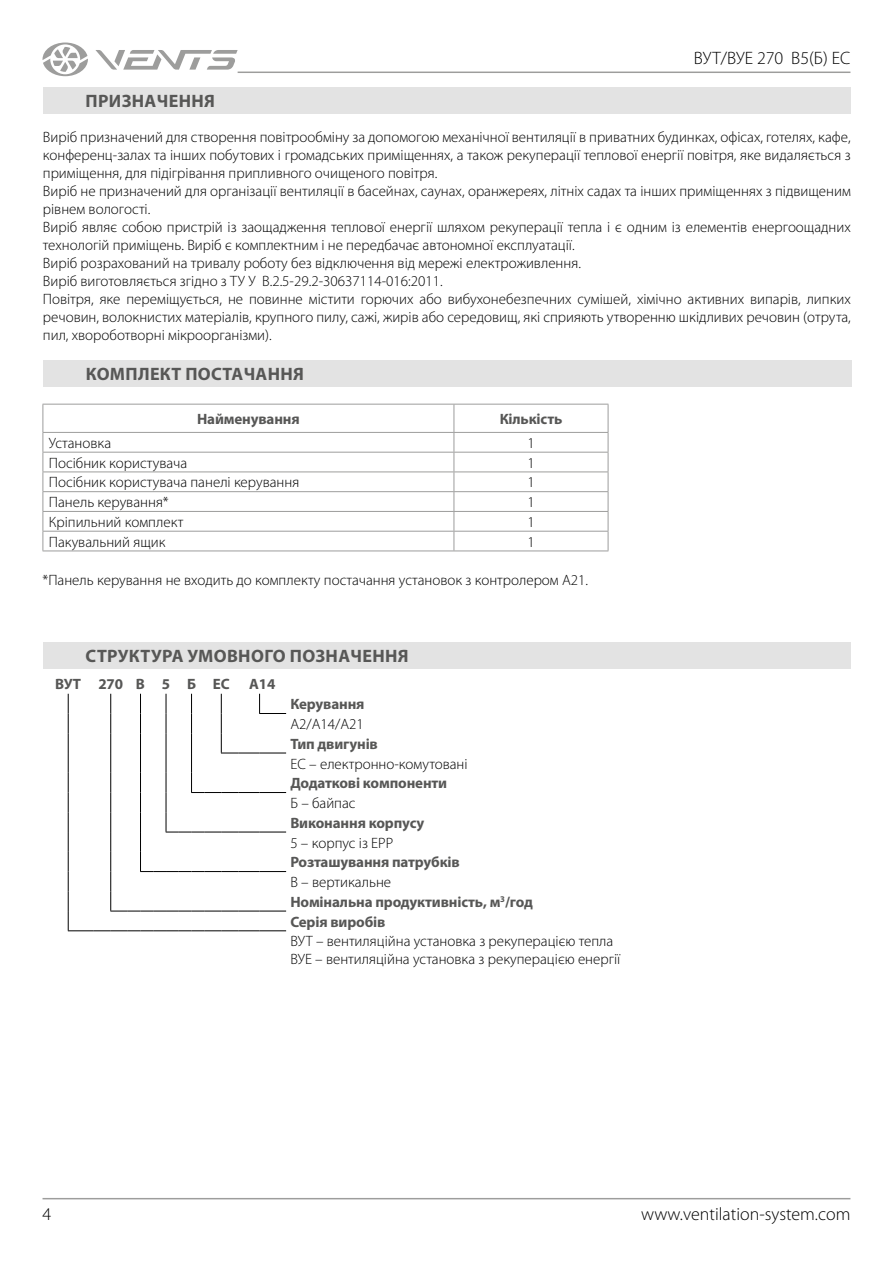
<style>
.page{position:relative;width:893px;height:1263px;background:#fff}
.page>*{position:absolute;margin:0;border:0;box-sizing:border-box;transform-origin:0 0}
.t1{font:700 18px "Myriad Pro";letter-spacing:.02em;color:#575756}
.t2{font:300 18px "Myriad Pro";color:#000}
.t3{font:300 15px/18px "Myriad Pro";color:#000}
.t4{font:700 15px/19.8px "Myriad Pro";letter-spacing:-.01em;color:#575756}
.s1{font-weight:300;color:#000}
</style>
<div class="page">
<hr style="left:43px;top:1198px;width:807px;height:1px;background:#9d9d9c">
<hr style="left:238px;top:72px;width:612px;height:1px;background:#9d9d9c">
<svg style="left:95px;top:50px;width:143px;height:20px"></svg>
<svg style="left:43px;top:43px;width:45px;height:33px"></svg>
<hr style="left:43px;top:404px;width:411px;height:1px;background:#9d9d9c">
<hr style="left:454px;top:404px;width:154px;height:1px;background:#9d9d9c">
<hr style="left:43px;top:432px;width:411px;height:1px;background:#9d9d9c">
<hr style="left:454px;top:432px;width:154px;height:1px;background:#9d9d9c">
<hr style="left:43px;top:452px;width:411px;height:1px;background:#9d9d9c">
<hr style="left:454px;top:452px;width:154px;height:1px;background:#9d9d9c">
<hr style="left:43px;top:471px;width:411px;height:1px;background:#9d9d9c">
<hr style="left:454px;top:471px;width:154px;height:1px;background:#9d9d9c">
<hr style="left:43px;top:491px;width:411px;height:1px;background:#9d9d9c">
<hr style="left:454px;top:491px;width:154px;height:1px;background:#9d9d9c">
<hr style="left:43px;top:511px;width:411px;height:1px;background:#9d9d9c">
<hr style="left:454px;top:511px;width:154px;height:1px;background:#9d9d9c">
<hr style="left:43px;top:531px;width:411px;height:1px;background:#9d9d9c">
<svg style="left:43px;top:404px;width:1px;height:147px"></svg>
<hr style="left:454px;top:531px;width:154px;height:1px;background:#9d9d9c">
<svg style="left:454px;top:404px;width:1px;height:147px"></svg>
<svg style="left:608px;top:404px;width:1px;height:147px"></svg>
<hr style="left:43px;top:551px;width:411px;height:1px;background:#9d9d9c">
<hr style="left:454px;top:551px;width:154px;height:1px;background:#9d9d9c">
<svg style="left:68px;top:694px;width:218px;height:237px"></svg>
<div style="left:43px;top:87px;width:808px;height:26px;background:#e3e3e3"></div>
<div style="left:43px;top:360px;width:808px;height:27px;background:#e3e3e3"></div>
<div style="left:43px;top:642px;width:807px;height:27px;background:#e3e3e3"></div>
<p class="t2" style="left:694px;top:48px;width:158px">ВУТ/ВУЕ 270 B5(Б) EC</p>
<p class="t1" style="left:86px;top:89px;width:131px">ПРИЗНАЧЕННЯ</p>
<p class="t3" style="left:43px;top:128px;width:809px">Виріб призначений для створення повітрообміну за допомогою механічної вентиляції в приватних будинках, офісах, готелях, кафе, конференц-залах та інших побутових і громадських приміщеннях, а також рекуперації теплової енергії повітря, яке видаляється з приміщення, для підігрівання припливного очищеного повітря.<br>Виріб не призначений для організації вентиляції в басейнах, саунах, оранжереях, літніх садах та інших приміщеннях з підвищеним рівнем вологості.<br>Виріб являє собою пристрій із заощадження теплової енергії шляхом рекуперації тепла і є одним із елементів енергоощадних технологій приміщень. Виріб є комплектним і не передбачає автономної експлуатації.<br>Виріб розрахований на тривалу роботу без відключення від мережі електроживлення.<br>Виріб виготовляється згідно з ТУ У В.2.5-29.2-30637114-016:2011.<br>Повітря, яке переміщується, не повинне містити горючих або вибухонебезпечних сумішей, хімічно активних випарів, липких речовин, волокнистих матеріалів, крупного пилу, сажі, жирів або середовищ, які сприяють утворенню шкідливих речовин (отрута, пил, хвороботворні мікроорганізми).</p>
<p class="t1" style="left:86px;top:362px;width:220px">КОМПЛЕКТ ПОСТАЧАННЯ</p>
<p class="t4" style="left:197px;top:408px;width:104px">Найменування</p>
<p class="t4" style="left:500px;top:408px;width:64px">Кількість</p>
<p class="t3" style="left:49px;top:434px;width:64px">Установка</p>
<p class="t3" style="left:527px;top:434px;width:9px">1</p>
<p class="t3" style="left:49px;top:454px;width:140px">Посібник користувача</p>
<p class="t3" style="left:527px;top:454px;width:9px">1</p>
<p class="t3" style="left:49px;top:474px;width:252px">Посібник користувача панелі керування</p>
<p class="t3" style="left:527px;top:474px;width:9px">1</p>
<p class="t3" style="left:49px;top:493px;width:121px">Панель керування*</p>
<p class="t3" style="left:527px;top:493px;width:9px">1</p>
<p class="t3" style="left:49px;top:513px;width:136px">Кріпильний комплект</p>
<p class="t3" style="left:527px;top:513px;width:9px">1</p>
<p class="t3" style="left:49px;top:533px;width:118px">Пакувальний ящик</p>
<p class="t3" style="left:527px;top:533px;width:9px">1</p>
<p class="t3" style="left:43px;top:571px;width:547px">*Панель керування не входить до комплекту постачання установок з контролером A21.</p>
<p class="t1" style="left:86px;top:644px;width:325px">СТРУКТУРА УМОВНОГО ПОЗНАЧЕННЯ</p>
<p class="t4" style="left:55px;top:674px;width:176px">ВУТ 270 В 5 Б ЕС</p>
<p class="t4" style="left:249px;top:674px;width:28px">A14</p>
<p class="t4" style="left:290px;top:694px;width:76px">Керування</p>
<p class="t3" style="left:290px;top:715px;width:75px">A2/A14/A21</p>
<p class="t4" style="left:290px;top:733px;width:89px">Тип двигунів</p>
<p class="t3" style="left:290px;top:755px;width:179px">ЕС – електронно-комутовані</p>
<p class="t4" style="left:290px;top:773px;width:158px">Додаткові компоненти</p>
<p class="t3" style="left:290px;top:794px;width:67px">Б – байпас</p>
<p class="t4" style="left:290px;top:812px;width:135px">Виконання корпусу</p>
<p class="t3" style="left:290px;top:834px;width:104px">5 – корпус із EPP</p>
<p class="t4" style="left:290px;top:852px;width:171px">Розташування патрубків</p>
<p class="t4" style="left:290px;top:872px;width:244px"><span class="s1">В – вертикальне<br></span>Номінальна продуктивність, м<sup>3</sup>/год<br>Серія виробів</p>
<p class="t3" style="left:290px;top:932px;width:331px">ВУТ – вентиляційна установка з рекуперацією тепла<br>ВУЕ – вентиляційна установка з рекуперацією енергії</p>
<p class="t2" style="left:43px;top:1204px;width:10px">4</p>
<p class="t2" style="left:641px;top:1204px;width:211px">www.ventilation-system.com</p>
</div>
